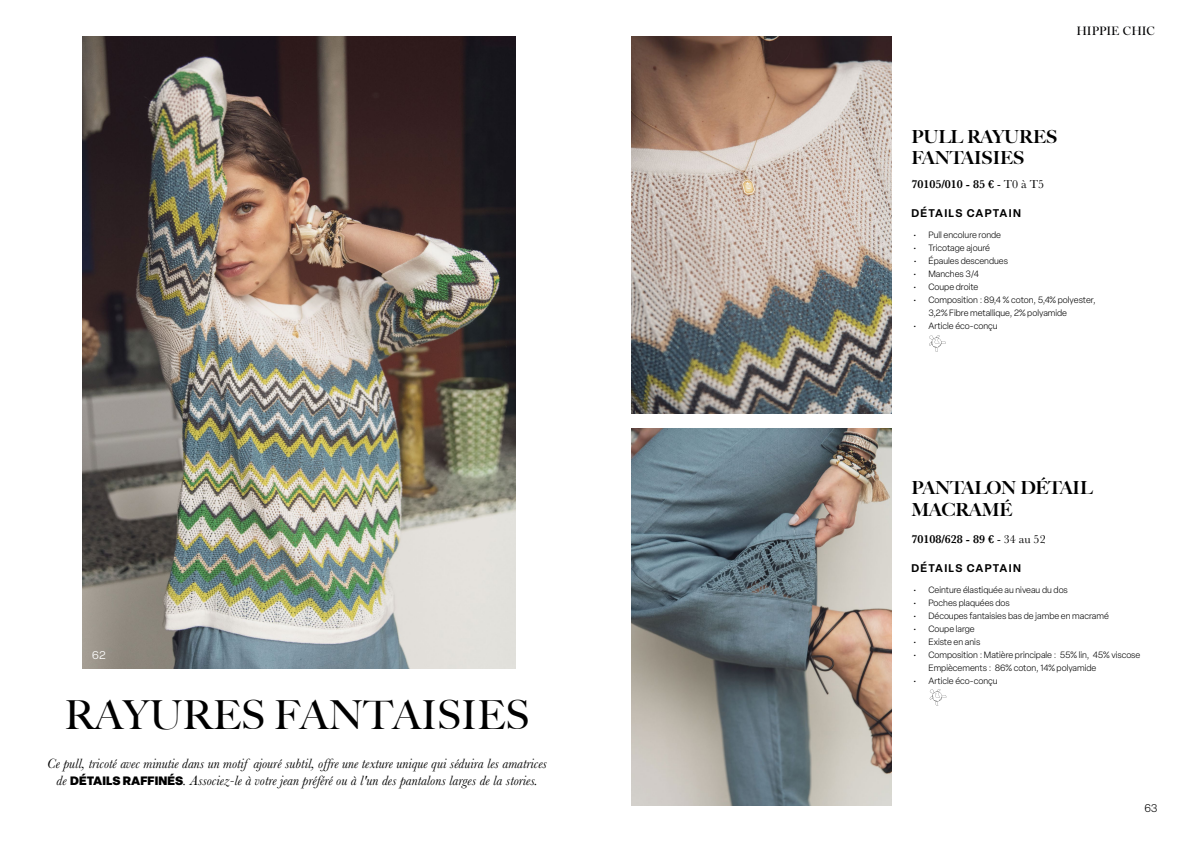
<style>
.page{position:relative;width:1191px;height:842px;background:#fff}
.page>*{position:absolute;margin:0;border:0;box-sizing:border-box;transform-origin:0 0}
.t1{font:500 40px "Big Caslon";color:#000}
.t2{font:900 18px/21.6px "Big Caslon FB";color:#000}
.t3{font:italic 14px/16.8px "Baskerville";color:#000;text-align:center}
.t4{font:300 13px "Elza";color:#fff}
.t5{font:600 12px "Baskerville";color:#000}
.t6{font:12px "Cradley Title Regular 2";letter-spacing:-.005em;color:#020203}
.t7{font:600 11px "Elza";letter-spacing:.115em;color:#000}
.t8{font:300 11px "Elza";color:#000}
.t9{font:300 9px/13px "Elza";color:#000}
.s1{font-family:"Elza";font-weight:900;font-style:normal;font-size:12px}
.s2{font-weight:400}
</style>
<div class="page">
<img style="left:631px;top:36px;width:260px;height:378px">
<img style="left:631px;top:428px;width:260px;height:378px">
<img style="left:83px;top:36px;width:432px;height:632px">
<svg style="left:929px;top:689px;width:17px;height:17px"></svg>
<svg style="left:929px;top:335px;width:16px;height:17px"></svg>
<h3 class="t4" style="left:92px;top:646px;width:16px">62</h3>
<h1 class="t1" style="left:64px;top:682px;width:467px">RAYURES FANTAISIES</h1>
<h3 class="t3" style="left:47px;top:755px;width:501px">Ce pull, tricoté avec minutie dans un motif ajouré subtil, offre une texture unique qui séduira les amatrices de <span class="s1">DÉTAILS RAFFINÉS</span>. Associez-le à votre jean préféré ou à l'un des pantalons larges de la stories.</h3>
<h3 class="t6" style="left:1076px;top:24px;width:80px">HIPPIE CHIC</h3>
<h2 class="t2" style="left:911px;top:126px;width:147px">PULL RAYURES<br>FANTAISIES</h2>
<h3 class="t5" style="left:911px;top:176px;width:134px">70105/010 - 85 € <span class="s2">- T0 à T5</span></h3>
<p class="t7" style="left:911px;top:206px;width:111px">DÉTAILS CAPTAIN</p>
<p class="t9" style="left:913px;top:229px;width:89px">• Pull encolure ronde</p>
<p class="t9" style="left:913px;top:242px;width:78px">• Tricotage ajouré</p>
<p class="t9" style="left:913px;top:255px;width:96px">• Épaules descendues</p>
<p class="t9" style="left:913px;top:268px;width:67px">• Manches 3/4</p>
<p class="t9" style="left:913px;top:281px;width:67px">• Coupe droite</p>
<p class="t9" style="left:928px;top:294px;width:169px;text-indent:-15px">• Composition : 89,4 % coton, 5,4% polyester,<br>3,2% Fibre metallique, 2% polyamide</p>
<p class="t9" style="left:913px;top:320px;width:86px">• Article éco-conçu</p>
<h2 class="t2" style="left:911px;top:477px;width:183px">PANTALON DÉTAIL<br>MACRAMÉ</h2>
<h3 class="t5" style="left:911px;top:530px;width:136px">70108/628 - 89 € <span class="s2">- 34 au 52</span></h3>
<p class="t7" style="left:911px;top:560px;width:111px">DÉTAILS CAPTAIN</p>
<p class="t9" style="left:913px;top:583px;width:156px">• Ceinture élastiquée au niveau du dos</p>
<p class="t9" style="left:913px;top:596px;width:98px">• Poches plaquées dos</p>
<p class="t9" style="left:913px;top:609px;width:197px">• Découpes fantaisies bas de jambe en macramé</p>
<p class="t9" style="left:913px;top:622px;width:63px">• Coupe large</p>
<p class="t9" style="left:913px;top:635px;width:68px">• Existe en anis</p>
<p class="t9" style="left:928px;top:648px;width:213px;text-indent:-15px">• Composition : Matière principale : 55% lin, 45% viscose<br>Empiècements : 86% coton, 14% polyamide</p>
<p class="t9" style="left:913px;top:674px;width:86px">• Article éco-conçu</p>
<p class="t8" style="left:1144px;top:800px;width:15px">63</p>
</div>
